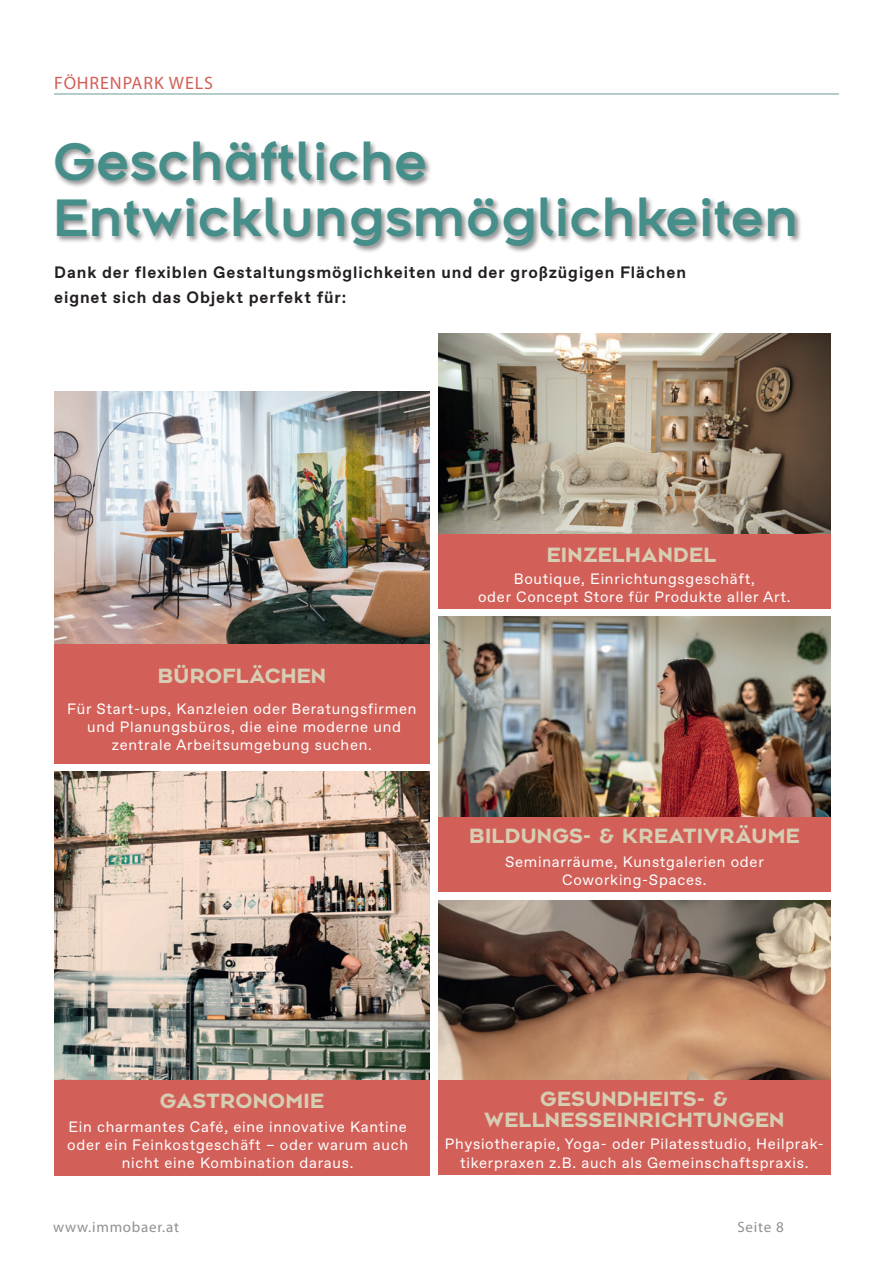
<style>
.page{position:relative;width:893px;height:1263px;background:#fff}
.page>*{position:absolute;margin:0;border:0;box-sizing:border-box;transform-origin:0 0}
.t1{font:500 49.65px/55.3px "Bonn BF";letter-spacing:.05em;color:#458e89}
.t2{font:700 19.5px/21px "Bonn BF";letter-spacing:.05em;color:#d6cdb2;text-align:center}
.t3{font:18px "Myriad Pro";letter-spacing:.05em;color:#d26058}
.t4{font:700 16.5px/25.5px "Favorit Pro";letter-spacing:.055em;color:#231f20}
.t5{font:15px/18px "Favorit Pro";letter-spacing:.05em;color:#fff;text-align:center}
.t6{font:15px "Myriad Pro";letter-spacing:.05em;color:#8e9092}
</style>
<div class="page">
<hr style="left:54px;top:93px;width:785px;height:2px;background:#9cbcba">
<div style="left:53px;top:140px;width:749px;height:114px;background:#231f20;opacity:.5"></div>
<img style="left:54px;top:391px;width:376px;height:253px">
<img style="left:54px;top:772px;width:376px;height:308px">
<img style="left:438px;top:334px;width:393px;height:200px">
<img style="left:438px;top:617px;width:393px;height:200px">
<img style="left:438px;top:900px;width:393px;height:180px">
<div style="left:54px;top:644px;width:376px;height:119px;background:#d26058"></div>
<div style="left:54px;top:1080px;width:376px;height:96px;background:#d26058"></div>
<div style="left:438px;top:1080px;width:393px;height:95px;background:#d26058"></div>
<div style="left:438px;top:817px;width:393px;height:74px;background:#d26058"></div>
<div style="left:438px;top:534px;width:393px;height:74px;background:#d26058"></div>
<p class="t3" style="left:54px;top:72px;width:161px">FÖHRENPARK WELS</p>
<h1 class="t1" style="left:54px;top:136px;width:744px">Geschäftliche<br>Entwicklungsmöglichkeiten</h1>
<p class="t4" style="left:54px;top:259px;width:633px">Dank der flexiblen Gestaltungsmöglichkeiten und der großzügigen Flächen eignet sich das Objekt perfekt für:</p>
<h2 class="t2" style="left:547px;top:545px;width:170px">EINZELHANDEL</h2>
<h2 class="t2" style="left:158px;top:666px;width:169px">BÜROFLÄCHEN</h2>
<p class="t5" style="left:67px;top:699px;width:351px">Für Start-ups, Kanzleien oder Beratungsfirmen und Planungsbüros, die eine moderne und zentrale Arbeitsumgebung suchen.</p>
<p class="t5" style="left:478px;top:570px;width:314px">Boutique, Einrichtungsgeschäft,<br>oder Concept Store für Produkte aller Art.</p>
<h2 class="t2" style="left:470px;top:826px;width:331px">BILDUNGS- &amp; KREATIVRÄUME</h2>
<p class="t5" style="left:505px;top:852px;width:260px">Seminarräume, Kunstgalerien oder<br>Coworking-Spaces.</p>
<h2 class="t2" style="left:160px;top:1090px;width:165px">GASTRONOMIE</h2>
<p class="t5" style="left:67px;top:1117px;width:342px">Ein charmantes Café, eine innovative Kantine oder ein Feinkostgeschäft – oder warum auch nicht eine Kombination daraus.</p>
<h2 class="t2" style="left:485px;top:1088px;width:301px">GESUNDHEITS- &amp;<br>WELLNESSEINRICHTUNGEN</h2>
<p class="t5" style="left:445px;top:1133px;width:380px;line-height:19.5px">Physiotherapie, Yoga- oder Pilatesstudio, Heilprak&shy;tikerpraxen z.B. auch als Gemeinschaftspraxis.</p>
<p class="t6" style="left:53px;top:1218px;width:127px">www.immobaer.at</p>
<p class="t6" style="left:737px;top:1218px;width:48px">Seite 8</p>
</div>
